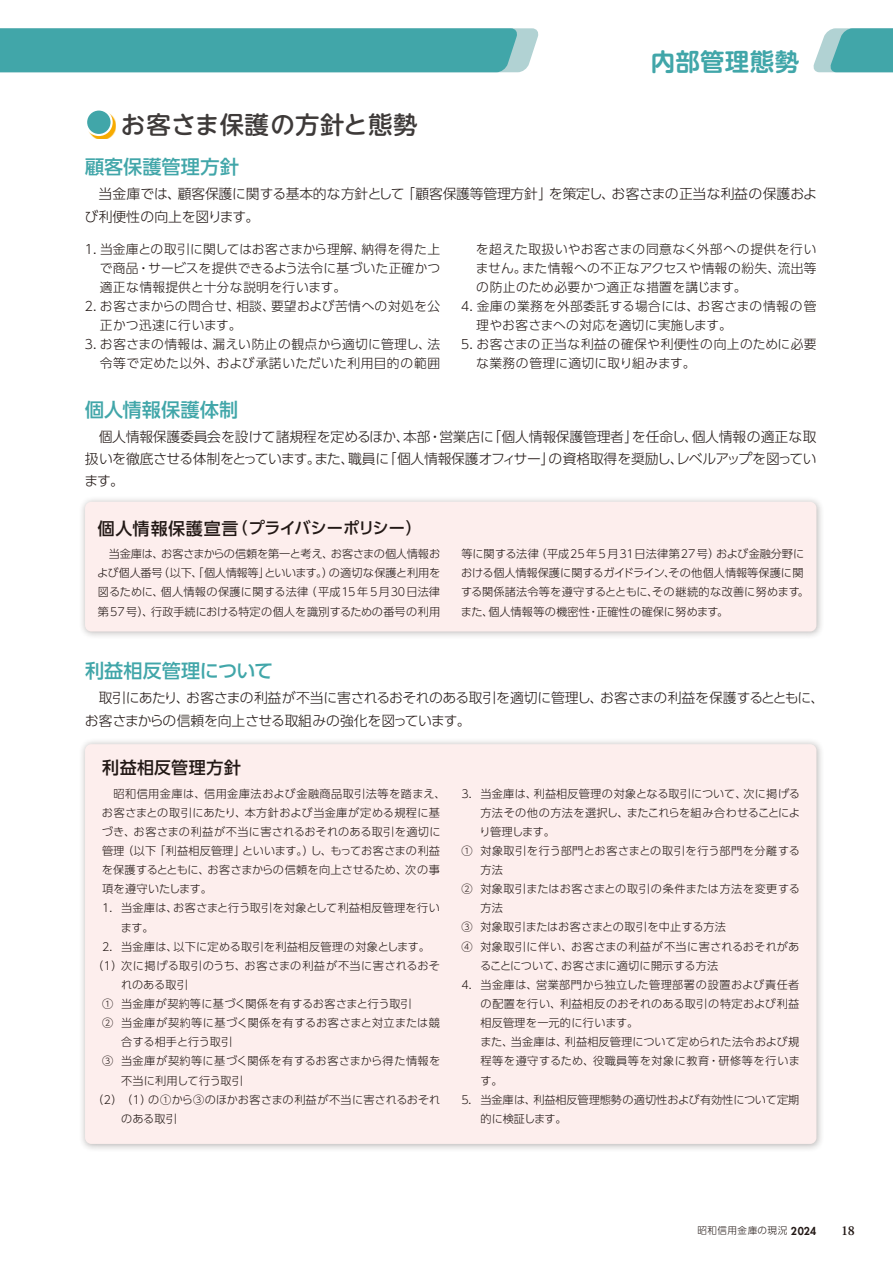
<style>
.page{position:relative;width:893px;height:1263px;background:#fff}
.page>*{position:absolute;margin:0;border:0;box-sizing:border-box;transform-origin:0 0}
.t1{font:500 24.45px "UD Shin M Go Pro";letter-spacing:.02em;color:#3e3a39}
.t2{font:700 24.45px "UD Shin M Go Pro De";letter-spacing:.02em;color:#41a6a9}
.t3{font:500 19.2px "UD Shin Go Pro";letter-spacing:.005em;color:#41a6a9}
.t4{font:500 16.95px "UD Shin Go Pro";letter-spacing:.04em;color:#221815}
.t5{font:500 16.2px "UD Shin Go Pro";letter-spacing:-.02em;color:#221815}
.t6{font:300 13.8px/22.4px "UD Shin Go Pro";letter-spacing:-.02em;color:#221815}
.t7{font:600 13.8px "Adobe Garamond Pro";color:#221815}
.t8{font:300 12.75px "UD Shin Go Pro";letter-spacing:.025em;color:#221815}
.t9{font:300 12.75px "UD Shin Go Pro";letter-spacing:.045em;color:#221815}
.t10{font:300 11.1px/19.2px "UD Shin Go Pro";letter-spacing:.01em;color:#221815}
.t11{font:300 11.1px/19.2px "UD Shin Go Pro";letter-spacing:.03em;color:#221815}
.t12{font:300 11.1px "UD Shin Go Pro";letter-spacing:.035em;color:#221815}
.t13{font:300 11.1px/19.2px "UD Shin Go Pro";letter-spacing:-.01em;color:#221815}
.t14{font:300 9.6px "UD Shin Go Pro";letter-spacing:.05em;color:#221815}
.s1{font-size:16.95px}
.s2{font-family:"Futura Std";font-weight:800;font-size:10.65px}
</style>
<div class="page">
<div style="left:79px;top:495px;width:745px;height:144px;background:#221815;opacity:.3"></div>
<div style="left:85px;top:502px;width:731px;height:129px;background:#fdeeed;border-radius:6px"></div>
<div style="left:79px;top:738px;width:745px;height:414px;background:#221815;opacity:.3"></div>
<div style="left:85px;top:744px;width:731px;height:400px;background:#fdeeed;border-radius:6px"></div>
<svg style="left:0;top:28px;width:539px;height:44px;background:#48a9ac"></svg>
<svg style="left:813px;top:28px;width:80px;height:44px;background:#69b7b9"></svg>
<svg style="left:88px;top:113px;width:28px;height:26px"></svg>
<div style="left:86px;top:109px;width:26px;height:26px;background:#41a6a9;border-radius:50%"></div>
<div style="left:85px;top:108px;width:28px;height:28px;border:2px solid #fff;border-radius:50%"></div>
<h1 class="t1" style="left:121px;top:104px;width:298px">お客さま保護の方針と態勢</h1>
<h2 class="t3" style="left:85px;top:151px;width:156px">顧客保護管理方針</h2>
<h1 class="t2" style="left:651px;top:42px;width:150px">内部管理態勢</h1>
<p class="t6" style="left:85px;top:182px;width:734px;text-indent:14px">当金庫では、顧客保護に関する基本的な方針として｢顧客保護等管理方針｣を策定し、お客さまの正当な利益の保護および利便性の向上を図ります。</p>
<p class="t8" style="left:83px;top:238px;width:359px">１．当金庫との取引に関してはお客さまから理解、納得を得た上</p>
<p class="t8" style="left:100px;top:258px;width:342px">で商品・サービスを提供できるよう法令に基づいた正確かつ</p>
<p class="t8" style="left:100px;top:277px;width:248px">適正な情報提供と十分な説明を行います。</p>
<p class="t8" style="left:83px;top:296px;width:359px">２．お客さまからの問合せ、相談、要望および苦情への対処を公</p>
<p class="t8" style="left:100px;top:315px;width:143px">正かつ迅速に行います。</p>
<p class="t8" style="left:83px;top:334px;width:359px">３．お客さまの情報は、漏えい防止の観点から適切に管理し、法</p>
<p class="t8" style="left:100px;top:353px;width:342px">令等で定めた以外、および承諾いただいた利用目的の範囲</p>
<h2 class="t3" style="left:85px;top:394px;width:155px">個人情報保護体制</h2>
<p class="t9" style="left:476px;top:238px;width:342px">を超えた取扱いやお客さまの同意なく外部への提供を行い</p>
<p class="t8" style="left:476px;top:258px;width:342px">ません。また情報への不正なアクセスや情報の紛失、流出等</p>
<p class="t8" style="left:476px;top:277px;width:272px">の防止のため必要かつ適正な措置を講じます。</p>
<p class="t8" style="left:459px;top:296px;width:359px">４．金庫の業務を外部委託する場合には、お客さまの情報の管</p>
<p class="t8" style="left:476px;top:315px;width:257px">理やお客さまへの対応を適切に実施します。</p>
<p class="t8" style="left:459px;top:334px;width:359px">５．お客さまの正当な利益の確保や利便性の向上のために必要</p>
<p class="t8" style="left:476px;top:353px;width:221px">な業務の管理に適切に取り組みます。</p>
<p class="t6" style="left:84px;top:425px;width:734px;text-align:justify">　個人情報保護委員会を設けて諸規程を定めるほか、本部・営業店に「個人情報保護管理者」を任命し、個人情報の適正な取扱いを徹底させる体制をとっています。また、職員に「個人情報保護オフィサー」の資格取得を奨励し、レベルアップを図っています。</p>
<h3 class="t5" style="left:98px;top:515px;width:326px"><span class="s1">個人情報保護宣言</span>（プライバシーポリシー）</h3>
<p class="t10" style="left:97px;top:544px;width:345px;text-align:justify;text-indent:12px">当金庫は、お客さまからの信頼を第一と考え、お客さまの個人情報および個人番号（以下、「個人情報等」といいます。）の適切な保護と利用を図るために、個人情報の保護に関する法律（平成15年5月30日法律第57号）、行政手続における特定の個人を識別するための番号の利用</p>
<p class="t10" style="left:461px;top:544px;width:350px">等に関する法律（平成25年5月31日法律第27号）および金融分野における個人情報保護に関するガイドライン、その他個人情報等保護に関する関係諸法令等を遵守するとともに、その継続的な改善に努めます。また、個人情報等の機密性・正確性の確保に努めます。</p>
<h2 class="t3" style="left:85px;top:655px;width:190px">利益相反管理について</h2>
<p class="t6" style="left:85px;top:686px;width:741px">　取引にあたり、お客さまの利益が不当に害されるおそれのある取引を適切に管理し、お客さまの利益を保護するとともに、お客さまからの信頼を向上させる取組みの強化を図っています。</p>
<h3 class="t4" style="left:102px;top:754px;width:141px">利益相反管理方針</h3>
<p class="t10" style="left:102px;top:783px;width:345px">　昭和信用金庫は、信用金庫法および金融商品取引法等を踏まえ、お客さまとの取引にあたり、本方針および当金庫が定める規程に基づき、お客さまの利益が不当に害されるおそれのある取引を適切に管理（以下「利益相反管理」といいます。）し、もってお客さまの利益を保護するとともに、お客さまからの信頼を向上させるため、次の事項を遵守いたします。</p>
<p class="t10" style="left:121px;top:898px;width:321px;text-indent:-19px">1. 当金庫は、お客さまと行う取引を対象として利益相反管理を行います。</p>
<p class="t10" style="left:102px;top:936px;width:329px">2. 当金庫は、以下に定める取引を利益相反管理の対象とします。</p>
<p class="t12" style="left:92px;top:956px;width:349px">（１）次に掲げる取引のうち、お客さまの利益が不当に害されるおそ</p>
<p class="t10" style="left:121px;top:975px;width:68px">れのある取引</p>
<p class="t10" style="left:102px;top:994px;width:311px">① 当金庫が契約等に基づく関係を有するお客さまと行う取引</p>
<p class="t11" style="left:102px;top:1013px;width:340px">② 当金庫が契約等に基づく関係を有するお客さまと対立または競</p>
<p class="t10" style="left:121px;top:1032px;width:113px">合する相手と行う取引</p>
<p class="t11" style="left:102px;top:1051px;width:340px">③ 当金庫が契約等に基づく関係を有するお客さまから得た情報を</p>
<p class="t10" style="left:121px;top:1070px;width:123px">不当に利用して行う取引</p>
<p class="t10" style="left:92px;top:1089px;width:350px">（２）（１）の①から③のほかお客さまの利益が不当に害されるおそれ</p>
<p class="t10" style="left:121px;top:1109px;width:57px">のある取引</p>
<p class="t10" style="left:461px;top:783px;width:340px">3. 当金庫は、利益相反管理の対象となる取引について、次に掲げる</p>
<p class="t10" style="left:480px;top:802px;width:321px">方法その他の方法を選択し、またこれらを組み合わせることによ</p>
<p class="t10" style="left:479px;top:821px;width:77px">り管理します。</p>
<p class="t12" style="left:461px;top:842px;width:340px">① 対象取引を行う部門とお客さまとの取引を行う部門を分離する</p>
<p class="t10" style="left:480px;top:860px;width:24px">方法</p>
<p class="t11" style="left:461px;top:879px;width:340px">② 対象取引またはお客さまとの取引の条件または方法を変更する</p>
<p class="t10" style="left:480px;top:898px;width:24px">方法</p>
<p class="t10" style="left:461px;top:917px;width:266px">③ 対象取引またはお客さまとの取引を中止する方法</p>
<p class="t10" style="left:461px;top:936px;width:340px">④ 対象取引に伴い、お客さまの利益が不当に害されるおそれがあ</p>
<p class="t10" style="left:480px;top:955px;width:240px">ることについて、お客さまに適切に開示する方法</p>
<p class="t11" style="left:480px;top:975px;width:321px;text-indent:-19px">4. 当金庫は、営業部門から独立した管理部署の設置および責任者の配置を行い、利益相反のおそれのある取引の特定および利益相反管理を一元的に行います。<br>また、当金庫は、利益相反管理について定められた法令および規程等を遵守するため、役職員等を対象に教育・研修等を行います。</p>
<p class="t13" style="left:480px;top:1089px;width:320px;text-indent:-19px">5. 当金庫は、利益相反管理態勢の適切性および有効性について定期的に検証します。</p>
<p class="t14" style="left:697px;top:1223px;width:121px">昭和信用金庫の現況 <span class="s2">2024</span></p>
<p class="t7" style="left:841px;top:1223px;width:15px">18</p>
</div>
